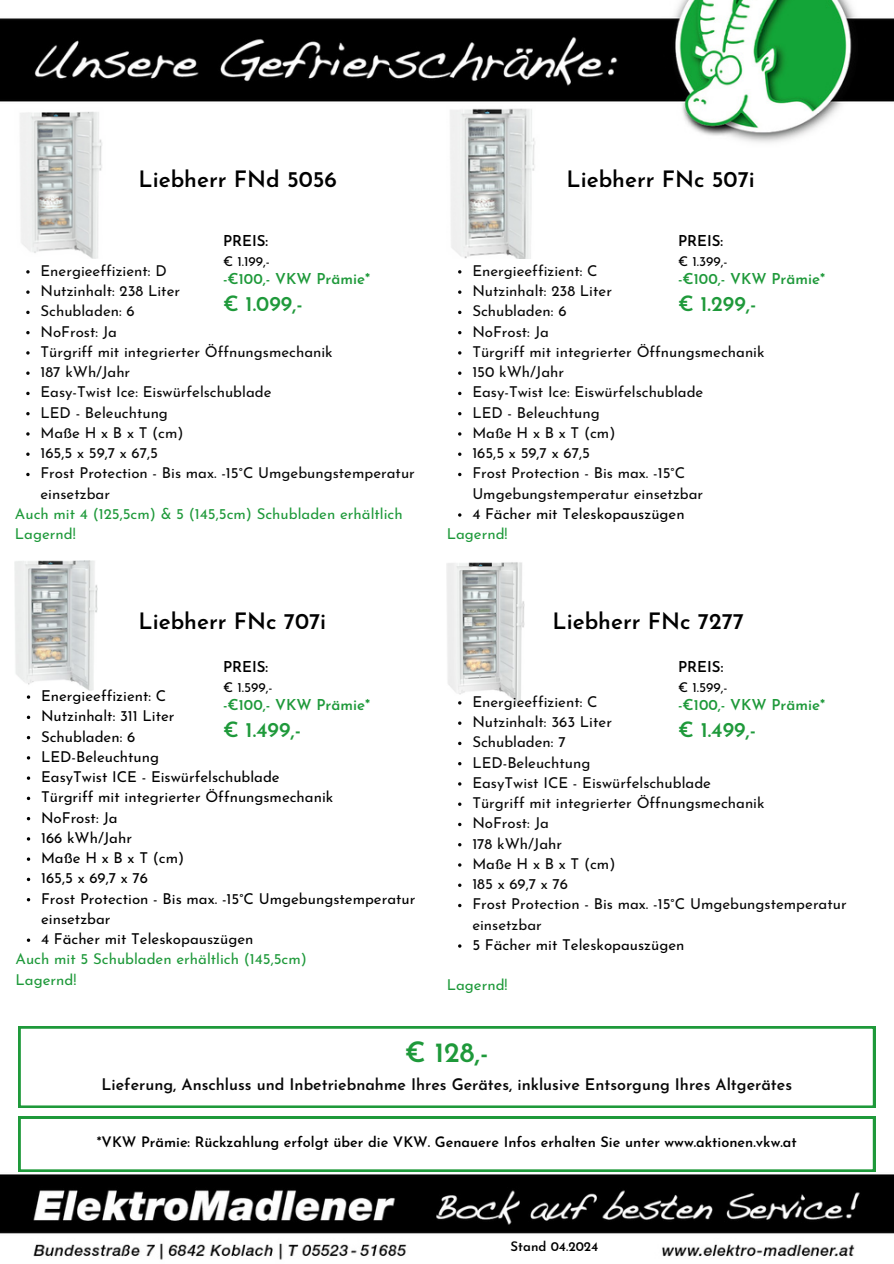
<style>
.page{position:relative;width:894px;height:1264px;background:#fff}
.page>*{position:absolute;margin:0;border:0;box-sizing:border-box;transform-origin:0 0}
.t1{font:600 27.9px "Josefin Sans";color:#1e993a}
.t2{font:600 22.5px "Josefin Sans";color:#000}
.t3{font:600 21px "Josefin Sans";color:#1e993a}
.t4{font:600 15.9px "Josefin Sans";color:#080808}
.t5{font:15px/20.2px "Josefin Sans";color:#080808}
.t6{font:15px/20.2px "Josefin Sans";color:#000}
.t7{font:15px/20.2px "Josefin Sans";color:#1e993a}
.t8{font:600 15px "Josefin Sans";color:#1e993a}
.t9{font:600 15px "Josefin Sans";color:#000}
.t10{font:600 14.4px "Josefin Sans";color:#000}
.t11{font:13.5px "Josefin Sans";color:#000}
.t12{font:600 13.2px "Josefin Sans";color:#000}
</style>
<div class="page">
<img style="left:0;top:0;width:893px;height:1260px">
<img style="left:15px;top:561px;width:82px;height:129px">
<svg style="left:27px;top:715px;width:3px;height:4px"></svg>
<svg style="left:27px;top:796px;width:3px;height:4px"></svg>
<svg style="left:27px;top:877px;width:3px;height:4px"></svg>
<img style="left:446px;top:561px;width:78px;height:142px">
<svg style="left:458px;top:721px;width:3px;height:4px"></svg>
<svg style="left:458px;top:741px;width:3px;height:4px"></svg>
<svg style="left:458px;top:802px;width:3px;height:4px"></svg>
<svg style="left:458px;top:822px;width:3px;height:4px"></svg>
<svg style="left:458px;top:883px;width:3px;height:4px"></svg>
<svg style="left:458px;top:903px;width:3px;height:4px"></svg>
<img style="left:446px;top:105px;width:93px;height:153px">
<svg style="left:458px;top:290px;width:3px;height:4px"></svg>
<svg style="left:458px;top:371px;width:3px;height:4px"></svg>
<svg style="left:458px;top:452px;width:3px;height:4px"></svg>
<img style="left:15px;top:105px;width:90px;height:153px">
<svg style="left:26px;top:270px;width:4px;height:3px"></svg>
<svg style="left:26px;top:290px;width:4px;height:4px"></svg>
<svg style="left:26px;top:311px;width:4px;height:3px"></svg>
<svg style="left:26px;top:331px;width:4px;height:3px"></svg>
<svg style="left:26px;top:351px;width:4px;height:3px"></svg>
<svg style="left:26px;top:371px;width:4px;height:4px"></svg>
<svg style="left:26px;top:392px;width:4px;height:3px"></svg>
<svg style="left:26px;top:412px;width:4px;height:3px"></svg>
<svg style="left:26px;top:432px;width:4px;height:3px"></svg>
<svg style="left:26px;top:452px;width:4px;height:4px"></svg>
<svg style="left:26px;top:473px;width:4px;height:3px"></svg>
<svg style="left:19px;top:1026px;width:855px;height:81px"></svg>
<svg style="left:19px;top:1116px;width:855px;height:55px"></svg>
<p class="t2" style="left:138px;top:170px;width:200px">Liebherr FNd 5056</p>
<h2 class="t9" style="left:223px;top:235px;width:47px">PREIS:</h2>
<h2 class="t11" style="left:223px;top:256px;width:48px">€ 1.199,-</h2>
<h2 class="t8" style="left:223px;top:273px;width:148px">-€100,- VKW Prämie*</h2>
<h2 class="t3" style="left:223px;top:296px;width:81px">€ 1.099,-</h2>
<p class="t5" style="left:40px;top:262px;width:128px">Energieeffizient: D</p>
<p class="t5" style="left:40px;top:282px;width:141px">Nutzinhalt: 238 Liter</p>
<p class="t5" style="left:40px;top:302px;width:96px">Schubladen: 6</p>
<p class="t5" style="left:40px;top:323px;width:78px">NoFrost: Ja</p>
<p class="t5" style="left:40px;top:343px;width:294px">Türgriff mit integrierter Öffnungsmechanik</p>
<p class="t5" style="left:40px;top:363px;width:91px">187 kWh/Jahr</p>
<p class="t5" style="left:40px;top:383px;width:232px">Easy-Twist Ice: Eiswürfelschublade</p>
<p class="t5" style="left:40px;top:404px;width:129px">LED - Beleuchtung</p>
<p class="t5" style="left:40px;top:424px;width:144px">Maße H x B x T (cm)</p>
<p class="t5" style="left:40px;top:444px;width:119px">165,5 x 59,7 x 67,5</p>
<p class="t5" style="left:40px;top:464px;width:376px">Frost Protection - Bis max. -15°C Umgebungstemperatur einsetzbar</p>
<h3 class="t7" style="left:15px;top:505px;width:389px">Auch mit 4 (125,5cm) &amp; 5 (145,5cm) Schubladen erhältlich<br>Lagernd!</h3>
<p class="t2" style="left:138px;top:612px;width:189px">Liebherr FNc 707i</p>
<h1 class="t9" style="left:223px;top:660px;width:47px">PREIS:</h1>
<h1 class="t11" style="left:223px;top:682px;width:51px">€ 1.599,-</h1>
<h1 class="t8" style="left:223px;top:699px;width:148px">-€100,- VKW Prämie*</h1>
<h1 class="t3" style="left:223px;top:721px;width:79px">€ 1.499,-</h1>
<h3 class="t6" style="left:41px;top:687px;width:127px">Energieeffizient: C</h3>
<p class="t6" style="left:41px;top:707px;width:135px">Nutzinhalt: 311 Liter</p>
<p class="t6" style="left:41px;top:727px;width:96px">Schubladen: 6</p>
<p class="t6" style="left:41px;top:748px;width:119px">LED-Beleuchtung</p>
<p class="t6" style="left:41px;top:768px;width:240px">EasyTwist ICE - Eiswürfelschublade</p>
<p class="t6" style="left:41px;top:788px;width:294px">Türgriff mit integrierter Öffnungsmechanik</p>
<p class="t6" style="left:41px;top:808px;width:78px">NoFrost: Ja</p>
<p class="t6" style="left:41px;top:829px;width:92px">166 kWh/Jahr</p>
<p class="t6" style="left:41px;top:849px;width:144px">Maße H x B x T (cm)</p>
<p class="t6" style="left:41px;top:869px;width:108px">165,5 x 69,7 x 76</p>
<p class="t6" style="left:41px;top:889px;width:376px">Frost Protection - Bis max. -15°C Umgebungstemperatur einsetzbar</p>
<p class="t6" style="left:41px;top:930px;width:214px">4 Fächer mit Teleskopauszügen</p>
<h3 class="t7" style="left:16px;top:950px;width:293px">Auch mit 5 Schubladen erhältlich (145,5cm)<br>Lagernd!</h3>
<p class="t2" style="left:566px;top:170px;width:190px">Liebherr FNc 507i</p>
<h1 class="t9" style="left:677px;top:235px;width:47px">PREIS:</h1>
<h1 class="t11" style="left:677px;top:256px;width:51px">€ 1.399,-</h1>
<h1 class="t8" style="left:677px;top:273px;width:148px">-€100,- VKW Prämie*</h1>
<h1 class="t3" style="left:677px;top:296px;width:80px">€ 1.299,-</h1>
<p class="t5" style="left:472px;top:262px;width:127px">Energieeffizient: C</p>
<p class="t5" style="left:472px;top:282px;width:141px">Nutzinhalt: 238 Liter</p>
<p class="t5" style="left:472px;top:302px;width:96px">Schubladen: 6</p>
<p class="t5" style="left:472px;top:323px;width:78px">NoFrost: Ja</p>
<p class="t5" style="left:472px;top:343px;width:294px">Türgriff mit integrierter Öffnungsmechanik</p>
<p class="t5" style="left:472px;top:363px;width:93px">150 kWh/Jahr</p>
<p class="t5" style="left:472px;top:383px;width:232px">Easy-Twist Ice: Eiswürfelschublade</p>
<p class="t5" style="left:472px;top:404px;width:129px">LED - Beleuchtung</p>
<p class="t5" style="left:472px;top:424px;width:144px">Maße H x B x T (cm)</p>
<p class="t5" style="left:472px;top:444px;width:119px">165,5 x 59,7 x 67,5</p>
<p class="t5" style="left:472px;top:464px;width:232px">Frost Protection - Bis max. -15°C<br>Umgebungstemperatur einsetzbar</p>
<h3 class="t6" style="left:472px;top:505px;width:214px">4 Fächer mit Teleskopauszügen</h3>
<p class="t7" style="left:446px;top:525px;width:62px">Lagernd!</p>
<p class="t2" style="left:552px;top:612px;width:193px">Liebherr FNc 7277</p>
<h1 class="t9" style="left:678px;top:660px;width:47px">PREIS:</h1>
<h1 class="t11" style="left:678px;top:682px;width:51px">€ 1.599,-</h1>
<h1 class="t8" style="left:678px;top:699px;width:148px">-€100,- VKW Prämie*</h1>
<h1 class="t3" style="left:678px;top:721px;width:79px">€ 1.499,-</h1>
<p class="t5" style="left:472px;top:693px;width:127px">Energieeffizient: C</p>
<p class="t5" style="left:472px;top:713px;width:141px">Nutzinhalt: 363 Liter</p>
<p class="t5" style="left:472px;top:733px;width:95px">Schubladen: 7</p>
<p class="t5" style="left:472px;top:753px;width:119px">LED-Beleuchtung</p>
<p class="t5" style="left:472px;top:774px;width:240px">EasyTwist ICE - Eiswürfelschublade</p>
<p class="t5" style="left:472px;top:794px;width:294px">Türgriff mit integrierter Öffnungsmechanik</p>
<p class="t5" style="left:472px;top:814px;width:78px">NoFrost: Ja</p>
<p class="t5" style="left:472px;top:834px;width:91px">178 kWh/Jahr</p>
<p class="t5" style="left:472px;top:855px;width:144px">Maße H x B x T (cm)</p>
<p class="t5" style="left:472px;top:875px;width:97px">185 x 69,7 x 76</p>
<p class="t5" style="left:472px;top:895px;width:376px">Frost Protection - Bis max. -15°C Umgebungstemperatur einsetzbar</p>
<h3 class="t6" style="left:472px;top:936px;width:213px">5 Fächer mit Teleskopauszügen</h3>
<p class="t7" style="left:446px;top:976px;width:62px">Lagernd!</p>
<h2 class="t1" style="left:404px;top:1040px;width:85px">€ 128,-</h2>
<h2 class="t4" style="left:101px;top:1078px;width:692px">Lieferung, Anschluss und Inbetriebnahme Ihres Gerätes, inklusive Entsorgung Ihres Altgerätes</h2>
<p class="t10" style="left:97px;top:1136px;width:701px">*VKW Prämie: Rückzahlung erfolgt über die VKW. Genauere Infos erhalten Sie unter www.aktionen.vkw.at</p>
<p class="t12" style="left:510px;top:1240px;width:89px">Stand 04.2024</p>
</div>
